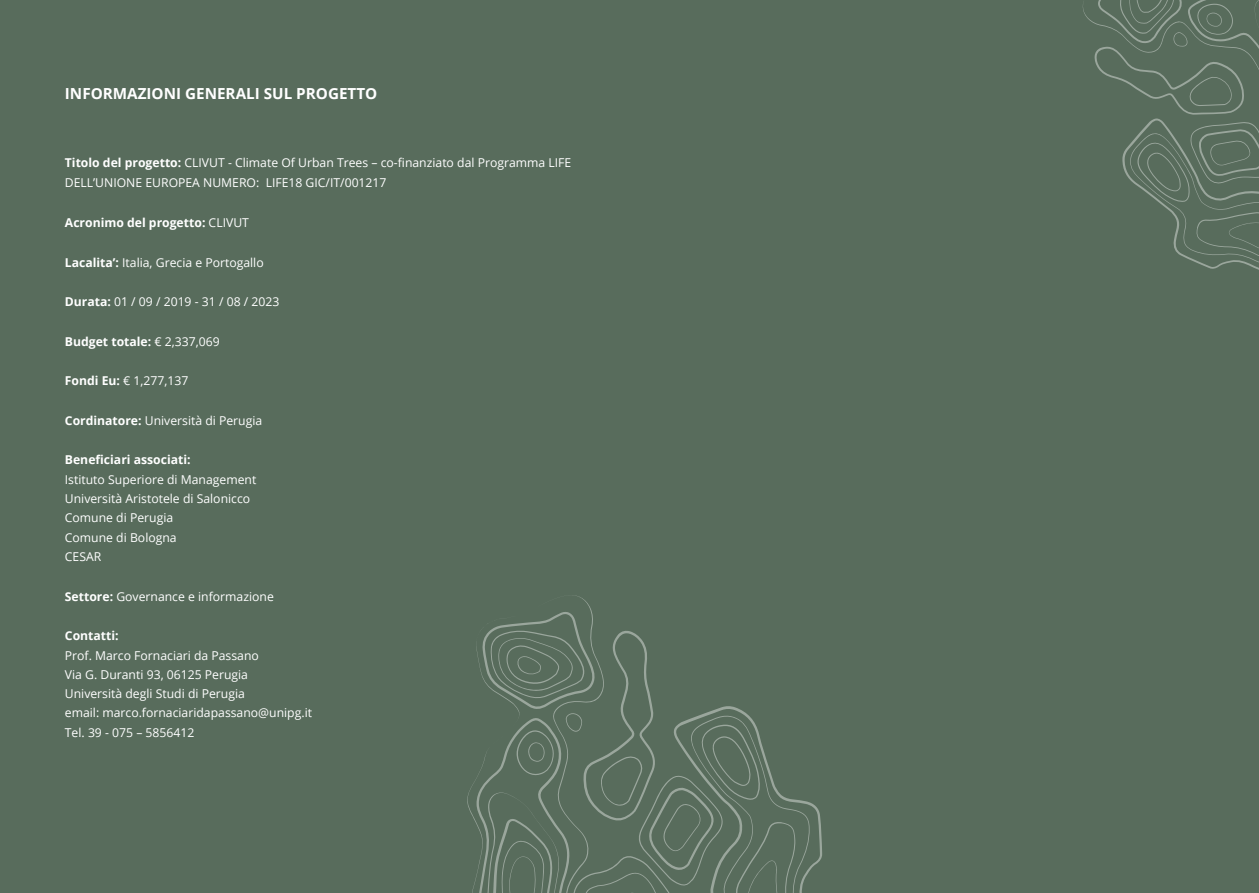
<style>
.page{position:relative;width:1259px;height:893px;background:#fff}
.page>*{position:absolute;margin:0;border:0;box-sizing:border-box;transform-origin:0 0}
.t1{font:700 15.3px "Open Sans";color:#fff}
.t2{font:12.15px/19.4px "Open Sans";color:#fff}
.t3{font:700 12.15px "Open Sans";color:#fff}
.s1{font-weight:700}
.s2{font-weight:400}
</style>
<div class="page">
<div style="left:0;top:0;width:629px;height:893px;background:#586c5c"></div>
<svg style="left:467px;top:595px;width:162px;height:298px"></svg>
<div style="left:629px;top:0;width:630px;height:893px;background:#586c5c"></div>
<svg style="left:629px;top:631px;width:193px;height:262px"></svg>
<svg style="left:1082px;top:0;width:177px;height:270px"></svg>
<p class="t1" style="left:65px;top:82px;width:314px">INFORMAZIONI GENERALI SUL PROGETTO</p>
<p class="t2" style="left:65px;top:153px;width:508px"><span class="s1">Titolo del progetto:</span> CLIVUT - Climate Of Urban Trees – co-finanziato dal Programma LIFE<br>DELL’UNIONE EUROPEA NUMERO: LIFE18 GIC/IT/001217</p>
<p class="t3" style="left:65px;top:214px;width:185px">Acronimo del progetto: <span class="s2">CLIVUT</span></p>
<p class="t2" style="left:65px;top:252px;width:200px"><span class="s1">Lacalita’:</span> Italia, Grecia e Portogallo</p>
<p class="t2" style="left:65px;top:292px;width:216px"><span class="s1">Durata:</span> 01 / 09 / 2019 - 31 / 08 / 2023</p>
<p class="t3" style="left:65px;top:333px;width:156px">Budget totale: <span class="s2">€ 2,337,069</span></p>
<p class="t2" style="left:65px;top:371px;width:125px"><span class="s1">Fondi Eu:</span> € 1,277,137</p>
<p class="t2" style="left:65px;top:410px;width:199px"><span class="s1">Cordinatore:</span> Università di Perugia</p>
<p class="t3" style="left:65px;top:451px;width:127px">Beneficiari associati:</p>
<p class="t2" style="left:65px;top:469px;width:193px">Istituto Superiore di Management<br>Università Aristotele di Salonicco<br>Comune di Perugia<br>Comune di Bologna<br>CESAR</p>
<p class="t2" style="left:65px;top:586px;width:210px"><span class="s1">Settore:</span> Governance e informazione</p>
<p class="t3" style="left:65px;top:627px;width:55px">Contatti:</p>
<p class="t2" style="left:65px;top:645px;width:249px">Prof. Marco Fornaciari da Passano<br>Via G. Duranti 93, 06125 Perugia<br>Università degli Studi di Perugia<br>email: marco.fornaciaridapassano@unipg.it Tel. 39 - 075 – 5856412</p>
</div>
